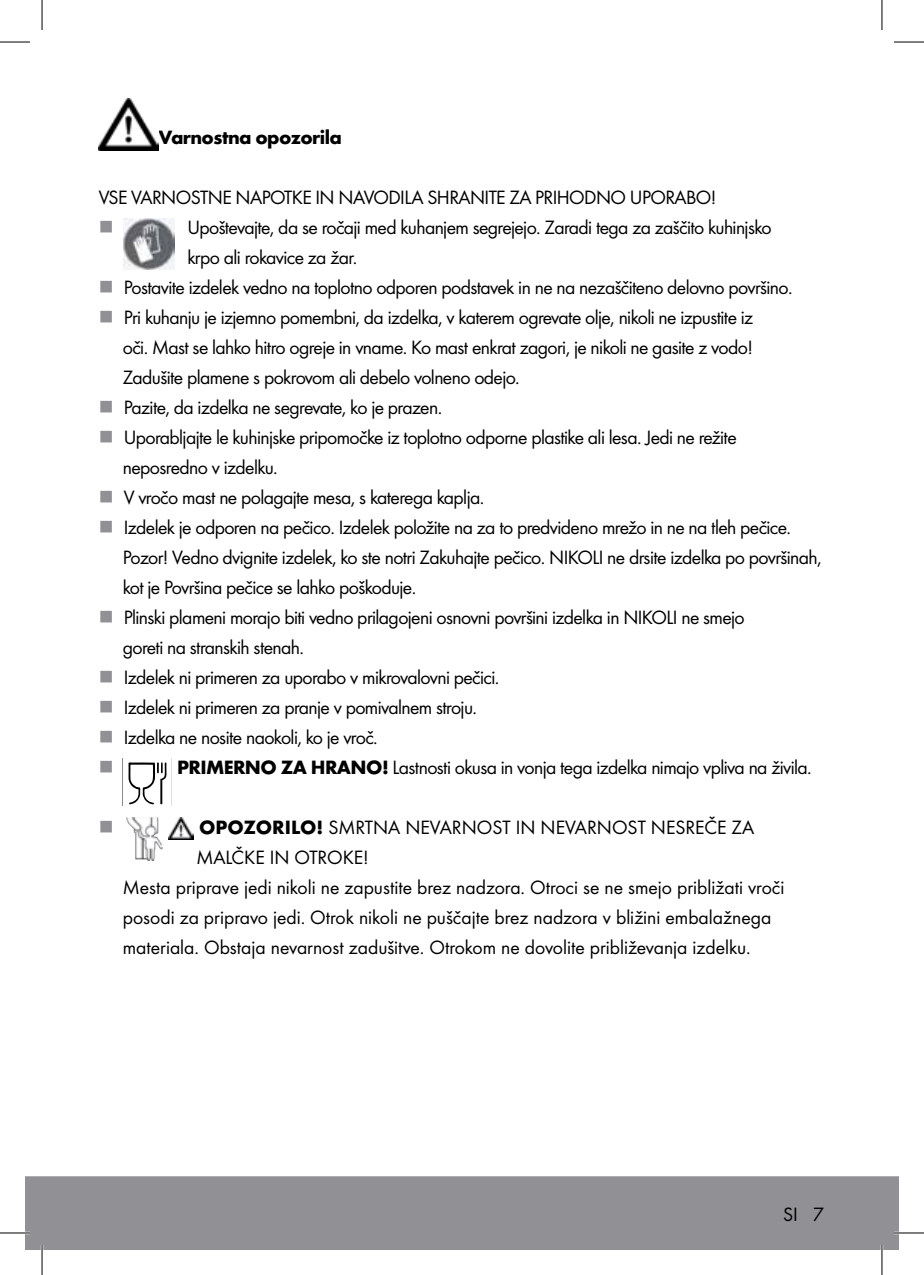
<style>
.page{position:relative;width:924px;height:1275px;background:#fff}
.page>*{position:absolute;margin:0;border:0;box-sizing:border-box;transform-origin:0 0}
.t1{font:20px/30px "Futura Boo";letter-spacing:-.03em;color:#000}
.t2{font:20px "Futura Boo";color:#000}
.t3{font:700 20px "Futura";letter-spacing:-.03em;color:#000}
.t4{font:20px "Wingdings";color:#919195}
.s1{color:#919195}
.s2{font-family:"Futura";font-weight:700}
</style>
<div class="page">
<img style="left:99px;top:99px;width:59px;height:52px">
<img style="left:124px;top:219px;width:51px;height:51px">
<svg style="left:128px;top:762px;width:39px;height:43px"></svg>
<div style="left:25px;top:1176px;width:873px;height:74px;background:#919195"></div>
<img style="left:168px;top:817px;width:25px;height:22px">
<img style="left:126px;top:817px;width:37px;height:43px">
<hr style="left:0;top:1231px;width:30px;height:3px;background:#fff">
<hr style="left:893px;top:1231px;width:30px;height:3px;background:#fff">
<hr style="left:41px;top:1245px;width:2px;height:30px;background:#fff">
<hr style="left:880px;top:1245px;width:2px;height:30px;background:#fff">
<hr style="left:0;top:42px;width:30px;height:1px;background:#000">
<hr style="left:893px;top:42px;width:30px;height:1px;background:#000">
<hr style="left:0;top:1232px;width:30px;height:1px;background:#000">
<hr style="left:893px;top:1232px;width:30px;height:1px;background:#000">
<hr style="left:42px;top:0;width:1px;height:30px;background:#000">
<hr style="left:42px;top:1245px;width:1px;height:30px;background:#000">
<hr style="left:881px;top:0;width:1px;height:30px;background:#000">
<hr style="left:881px;top:1245px;width:1px;height:30px;background:#000">
<p class="t3" style="left:158px;top:125px;width:185px">Varnostna opozorila</p>
<p class="t1" style="left:99px;top:182px;width:618px">VSE VARNOSTNE NAPOTKE IN NAVODILA SHRANITE ZA PRIHODNO UPORABO!</p>
<p class="t4" style="left:99px;top:216px;width:16px">■</p>
<p class="t1" style="left:187px;top:212px;width:585px">Upoštevajte, da se ročaji med kuhanjem segrejejo. Zaradi tega za zaščito kuhinjsko krpo ali rokavice za žar.</p>
<p class="t1" style="left:99px;top:272px;width:695px"><span class="s1">■</span> Postavite izdelek vedno na toplotno odporen podstavek in ne na nezaščiteno delovno površino.</p>
<p class="t1" style="left:123px;top:302px;width:631px;text-align:justify;text-indent:-24px"><span class="s1">■</span> Pri kuhanju je izjemno pomembni, da izdelka, v katerem ogrevate olje, nikoli ne izpustite iz oči. Mast se lahko hitro ogreje in vname. Ko mast enkrat zagori, je nikoli ne gasite z vodo!<br>Zadušite plamene s pokrovom ali debelo volneno odejo.</p>
<p class="t1" style="left:99px;top:392px;width:345px"><span class="s1">■</span> Pazite, da izdelka ne segrevate, ko je prazen.</p>
<p class="t1" style="left:123px;top:422px;width:615px;text-indent:-24px"><span class="s1">■</span> Uporabljajte le kuhinjske pripomočke iz toplotno odporne plastike ali lesa. Jedi ne režite neposredno v izdelku.</p>
<p class="t1" style="left:99px;top:482px;width:387px"><span class="s1">■</span> V vročo mast ne polagajte mesa, s katerega kaplja.</p>
<p class="t1" style="left:123px;top:512px;width:700px;text-indent:-24px"><span class="s1">■</span> Izdelek je odporen na pečico. Izdelek položite na za to predvideno mrežo in ne na tleh pečice.<br>Pozor! Vedno dvignite izdelek, ko ste notri Zakuhajte pečico. NIKOLI ne drsite izdelka po površinah, kot je Površina pečice se lahko poškoduje.</p>
<p class="t1" style="left:123px;top:602px;width:623px;text-indent:-24px"><span class="s1">■</span> Plinski plameni morajo biti vedno prilagojeni osnovni površini izdelka in NIKOLI ne smejo goreti na stranskih stenah.</p>
<p class="t1" style="left:99px;top:662px;width:402px"><span class="s1">■</span> Izdelek ni primeren za uporabo v mikrovalovni pečici.</p>
<p class="t1" style="left:99px;top:692px;width:379px"><span class="s1">■</span> Izdelek ni primeren za pranje v pomivalnem stroju.</p>
<p class="t1" style="left:99px;top:722px;width:280px"><span class="s1">■</span> Izdelka ne nosite naokoli, ko je vroč.</p>
<p class="t4" style="left:99px;top:756px;width:16px">■</p>
<p class="t1" style="left:177px;top:752px;width:635px"><span class="s2">PRIMERNO ZA HRANO!</span> Lastnosti okusa in vonja tega izdelka nimajo vpliva na živila.</p>
<p class="t4" style="left:99px;top:816px;width:16px">■</p>
<p class="t2" style="left:199px;top:815px;width:556px"><span class="s2">OPOZORILO!</span> SMRTNA NEVARNOST IN NEVARNOST NESREČE ZA</p>
<p class="t2" style="left:196px;top:845px;width:174px">MALČKE IN OTROKE!</p>
<p class="t2" style="left:123px;top:875px;width:662px">Mesta priprave jedi nikoli ne zapustite brez nadzora. Otroci se ne smejo približati vroči</p>
<p class="t2" style="left:123px;top:905px;width:649px">posodi za pripravo jedi. Otrok nikoli ne puščajte brez nadzora v bližini embalažnega</p>
<p class="t2" style="left:123px;top:935px;width:629px">materiala. Obstaja nevarnost zadušitve. Otrokom ne dovolite približevanja izdelku.</p>
<p class="t1" style="left:782px;top:1199px;width:42px">SI 7</p>
</div>
